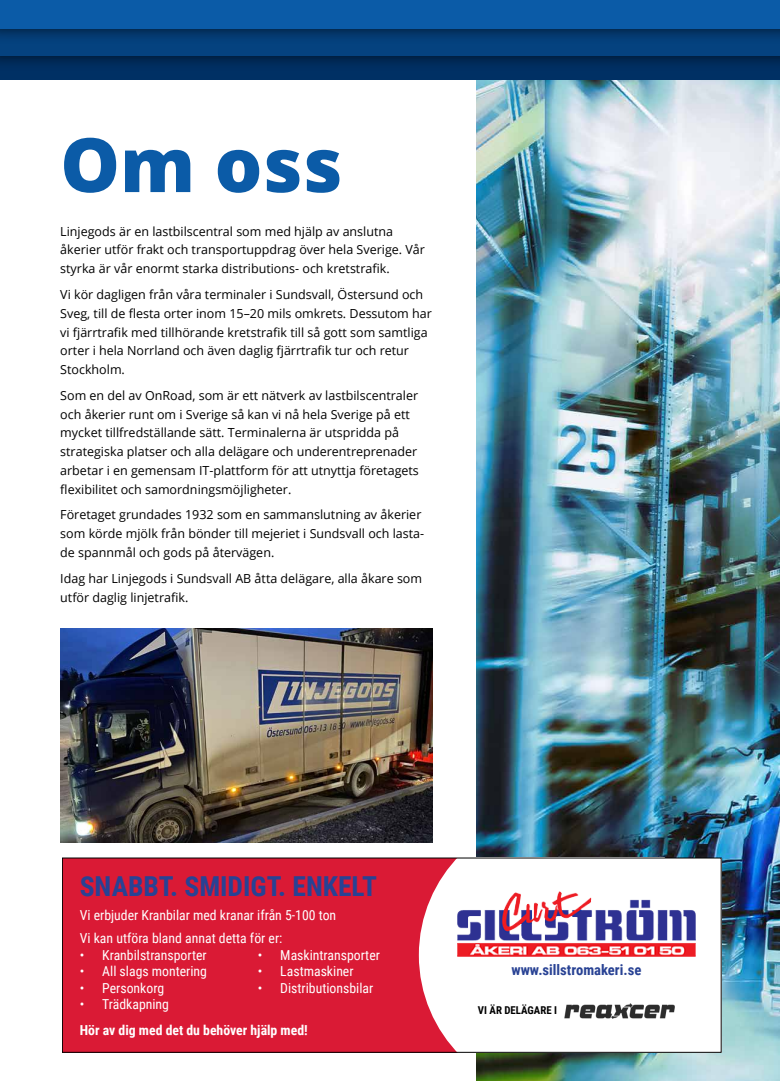
<style>
.page{position:relative;width:780px;height:1081px;background:#fff}
.page>*{position:absolute;margin:0;border:0;box-sizing:border-box;transform-origin:0 0}
.t1{font:800 75px "Open Sans";color:#0b5ba7}
.t2{font:700 27.5px "Roboto Condensed";color:#284294}
.t3{font:700 14.62px "Roboto Condensed";color:#284294}
.t4{font:13.75px/23.6px "Roboto Condensed";color:#fff}
.t5{font:700 13.75px "Roboto Condensed";color:#fff}
.t6{font:12.5px/18.8px "Open Sans";color:#000}
.t7{font:700 10.75px "Roboto Condensed";color:#000}
</style>
<div class="page">
<img style="left:477px;top:80px;width:303px;height:1001px">
<div style="left:62px;top:857px;width:659px;height:195px;background:#fff"></div>
<div style="left:62px;top:857px;width:410px;height:195px;background:#da1a35"></div>
<svg style="left:419px;top:859px;width:277px;height:191px"></svg>
<img style="left:457px;top:891px;width:238px;height:65px">
<img style="left:564px;top:1003px;width:111px;height:16px">
<div style="left:0;top:0;width:780px;height:80px;background:#003064"></div>
<div style="left:0;top:0;width:780px;height:71px;background:#000;opacity:.75"></div>
<div style="left:0;top:0;width:780px;height:55px;background:#05427f"></div>
<div style="left:0;top:0;width:780px;height:44px;background:#000;opacity:.75"></div>
<div style="left:0;top:0;width:780px;height:29px;background:#0b5ba7"></div>
<img style="left:60px;top:628px;width:372px;height:214px">
<h1 class="t1" style="left:60px;top:108px;width:284px">Om oss</h1>
<p class="t6" style="left:60px;top:221px;width:366px">Linjegods är en lastbilscentral som med hjälp av anslutna åkerier utför frakt och transportuppdrag över hela Sverige. Vår styrka är vår enormt starka distributions- och kretstrafik.</p>
<p class="t6" style="left:60px;top:285px;width:373px">Vi kör dagligen från våra terminaler i Sundsvall, Östersund och Sveg, till de flesta orter inom 15–20 mils omkrets. Dessutom har vi fjärrtrafik med tillhörande kretstrafik till så gott som samtliga orter i hela Norrland och även daglig fjärrtrafik tur och retur Stockholm.</p>
<p class="t6" style="left:60px;top:386px;width:360px">Som en del av OnRoad, som är ett nätverk av lastbilscentraler och åkerier runt om i Sverige så kan vi nå hela Sverige på ett mycket tillfredställande sätt. Terminalerna är utspridda på strategiska platser och alla delägare och underentreprenader arbetar i en gemensam IT-plattform för att utnyttja företagets flexibilitet och samordningsmöjligheter.</p>
<p class="t6" style="left:60px;top:505px;width:365px">Företaget grundades 1932 som en sammanslutning av åkerier som körde mjölk från bönder till mejeriet i Sundsvall och lasta&shy;de spannmål och gods på återvägen.</p>
<p class="t6" style="left:60px;top:568px;width:363px">Idag har Linjegods i Sundsvall AB åtta delägare, alla åkare som utför daglig linjetrafik.</p>
<h2 class="t2" style="left:80px;top:867px;width:299px">SNABBT. SMIDIGT. ENKELT</h2>
<p class="t4" style="left:80px;top:902px;width:258px">Vi erbjuder Kranbilar med kranar ifrån 5-100 ton<br>Vi kan utföra bland annat detta för er:</p>
<p class="t4" style="left:80px;top:942px;width:128px">• Kranbilstransporter</p>
<p class="t4" style="left:80px;top:959px;width:129px">• All slags montering</p>
<p class="t4" style="left:80px;top:975px;width:86px">• Personkorg</p>
<p class="t4" style="left:80px;top:992px;width:91px">• Trädkapning</p>
<p class="t4" style="left:258px;top:942px;width:124px">• Maskintransporter</p>
<p class="t4" style="left:258px;top:959px;width:97px">• Lastmaskiner</p>
<p class="t4" style="left:258px;top:975px;width:117px">• Distributionsbilar</p>
<p class="t5" style="left:80px;top:1020px;width:229px">Hör av dig med det du behöver hjälp med!</p>
<p class="t3" style="left:511px;top:959px;width:131px">www.sillstromakeri.se</p>
<p class="t7" style="left:478px;top:1002px;width:81px">VI ÄR DELÄGARE I</p>
</div>
